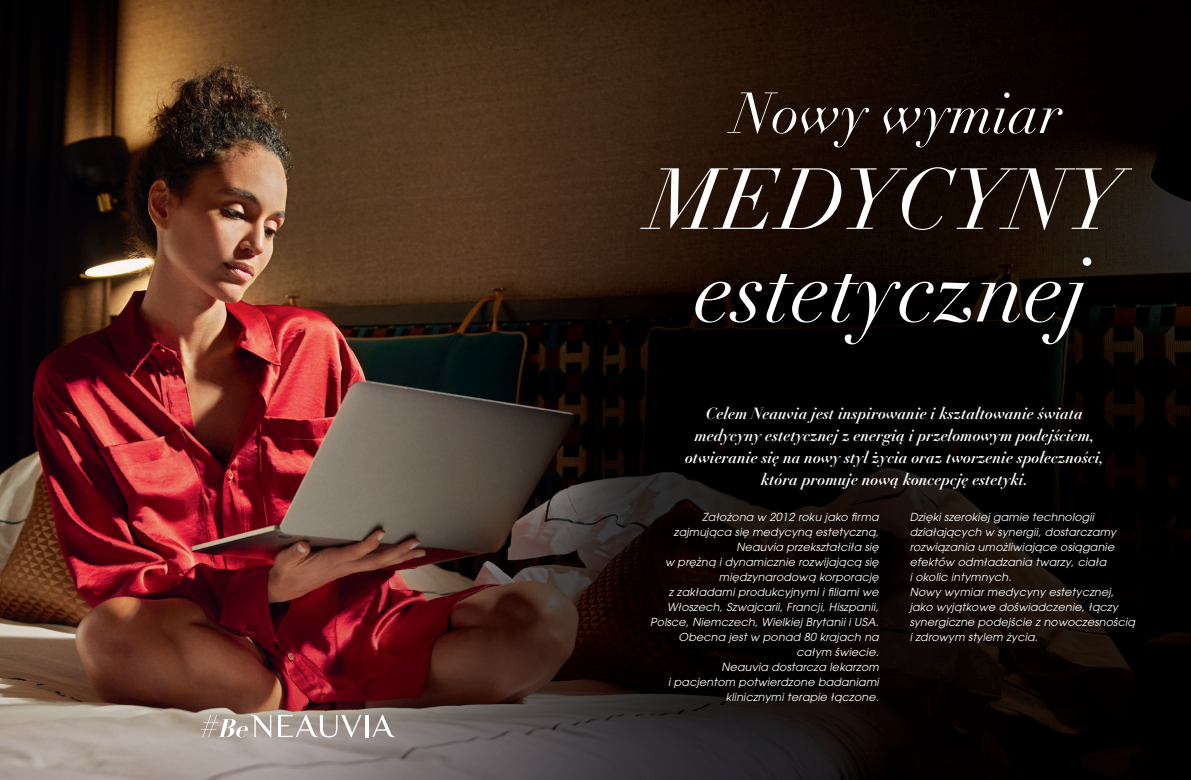
<style>
.page{position:relative;width:1191px;height:780px;background:#fff}
.page>*{position:absolute;margin:0;border:0;box-sizing:border-box;transform-origin:0 0}
.t1{font:italic 90px "Didot";color:#fff}
.t2{font:italic 85px "Didot";color:#fff}
.t3{font:italic 56.8px "Didot";color:#fff}
.t4{font:italic 700 16px/22px "Didot LT Pro";color:#fff;text-align:center}
.t5{font:italic 11px/15px "ITC Avant Garde Pro";letter-spacing:.02em;color:#fff;text-align:right}
</style>
<div class="page">
<img style="left:0;top:0;width:1191px;height:780px">
<svg style="left:372px;top:714px;width:22px;height:23px"></svg>
<hr style="left:365px;top:714px;width:3px;height:23px;background:#fff">
<svg style="left:278px;top:714px;width:83px;height:23px"></svg>
<svg style="left:201px;top:714px;width:70px;height:23px;background:#bdb4ab"></svg>
<p class="t3" style="left:732px;top:78px;width:331px">Nowy wymiar</p>
<p class="t2" style="left:648px;top:147px;width:475px">MEDYCYNY</p>
<p class="t1" style="left:695px;top:235px;width:395px">estetycznej</p>
<p class="t4" style="left:685px;top:402px;width:420px">Celem Neauvia jest inspirowanie i kształtowanie świata medycyny estetycznej z energią i przełomowym podejściem, otwieranie się na nowy styl życia oraz tworzenie społeczności, która promuje nową koncepcję estetyki.</p>
<p class="t5" style="left:674px;top:509px;width:206px">Założona w 2012 roku jako firma zajmująca się medycyną estetyczną,<br>Neauvia przekształciła się</p>
<p class="t5" style="left:665px;top:554px;width:215px">w prężną i dynamicznie rozwijającą się międzynarodową korporację</p>
<p class="t5" style="left:650px;top:584px;width:230px">z zakładami produkcyjnymi i filiami we<br>Włoszech, Szwajcarii, Francji, Hiszpanii,<br>Polsce, Niemczech, Wielkiej Brytanii i USA.</p>
<p class="t5" style="left:678px;top:629px;width:202px">Obecna jest w ponad 80 krajach na całym świecie.</p>
<p class="t5" style="left:721px;top:659px;width:159px">Neauvia dostarcza lekarzom</p>
<p class="t5" style="left:668px;top:674px;width:212px">i pacjentom potwierdzone badaniami klinicznymi terapie łączone.</p>
<p class="t5" style="left:909px;top:509px;width:208px;text-align:left">Dzięki szerokiej gamie technologii działających w synergii, dostarczamy rozwiązania umożliwiające osiąganie efektów odmładzania twarzy, ciała</p>
<p class="t5" style="left:909px;top:569px;width:103px">i okolic intymnych.</p>
<p class="t5" style="left:909px;top:584px;width:227px;text-align:left">Nowy wymiar medycyny estetycznej, jako wyjątkowe doświadczenie, łączy synergiczne podejście z nowoczesnością i zdrowym stylem życia.</p>
</div>
